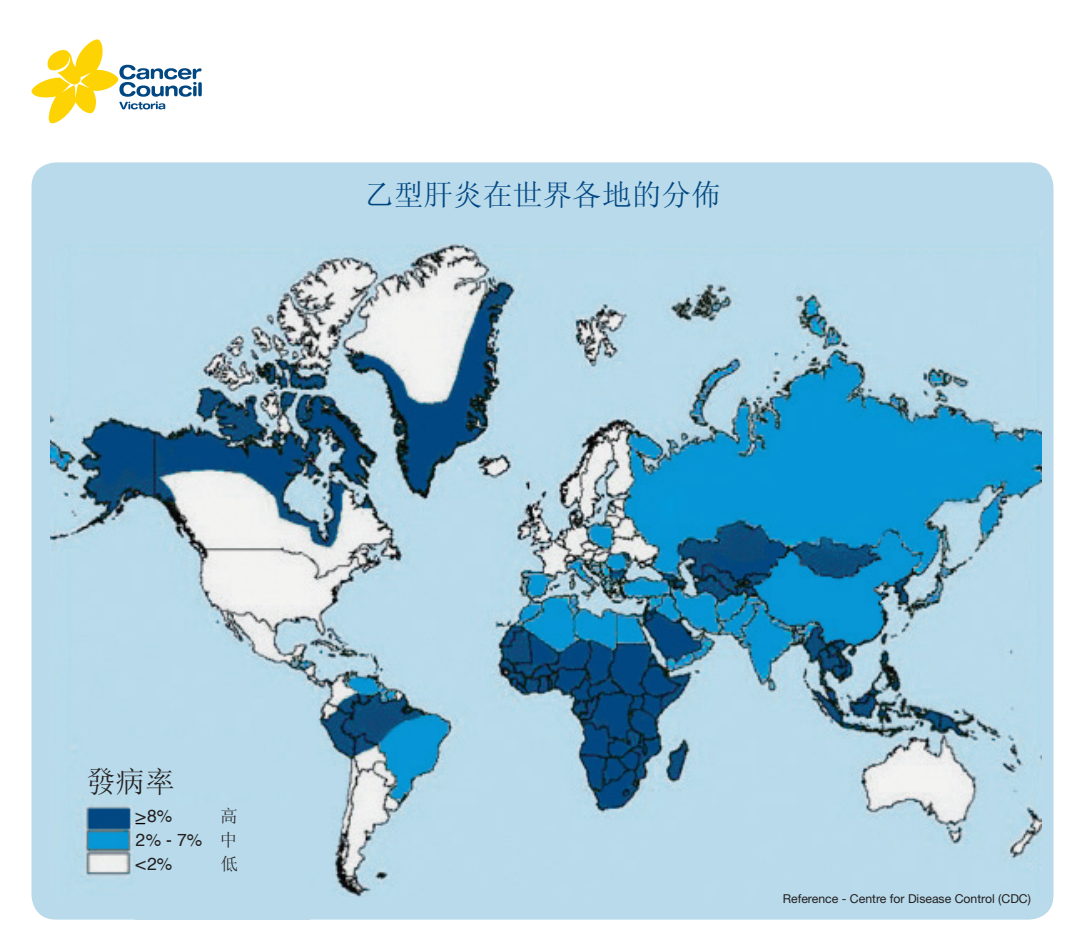
<style>
.page{position:relative;width:1085px;height:947px;background:#fff}
.page>*{position:absolute;margin:0;border:0;box-sizing:border-box;transform-origin:0 0}
.t1{font:29.75px "Sim Sun";color:#014782}
.t2{font:29.75px "Sim Sun";color:#231f20}
.t3{font:17.5px/24px "Helvetica";color:#231f20}
.t4{font:17.5px "Sim Sun";color:#231f20}
.t5{font:12.25px "Helvetica Neue LT Std";color:#231f20}
.s1{font-family:"Sim Sun"}
</style>
<div class="page">
<div style="left:32px;top:162px;width:1022px;height:757px;background:#b8daea;border-radius:24px"></div>
<img style="left:51px;top:244px;width:990px;height:653px">
<svg style="left:32px;top:39px;width:170px;height:84px"></svg>
<div style="left:135px;top:803px;width:175px;height:116px;background:#b8daea"></div>
<h1 class="t1" style="left:364px;top:180px;width:358px">乙型肝炎在世界各地的分佈</h1>
<h1 class="t2" style="left:86px;top:766px;width:91px">發病率</h1>
<h2 class="t3" style="left:135px;top:805px;width:38px">&gt;8%</h2>
<h2 class="t4" style="left:220px;top:807px;width:19px">高</h2>
<h2 class="t3" style="left:135px;top:828px;width:103px">2% - 7% <span class="s1">中</span>&lt;2%</h2>
<h2 class="t4" style="left:221px;top:855px;width:19px">低</h2>
<p class="t5" style="left:783px;top:891px;width:250px">Reference - Centre for Disease Control (CDC)</p>
</div>
